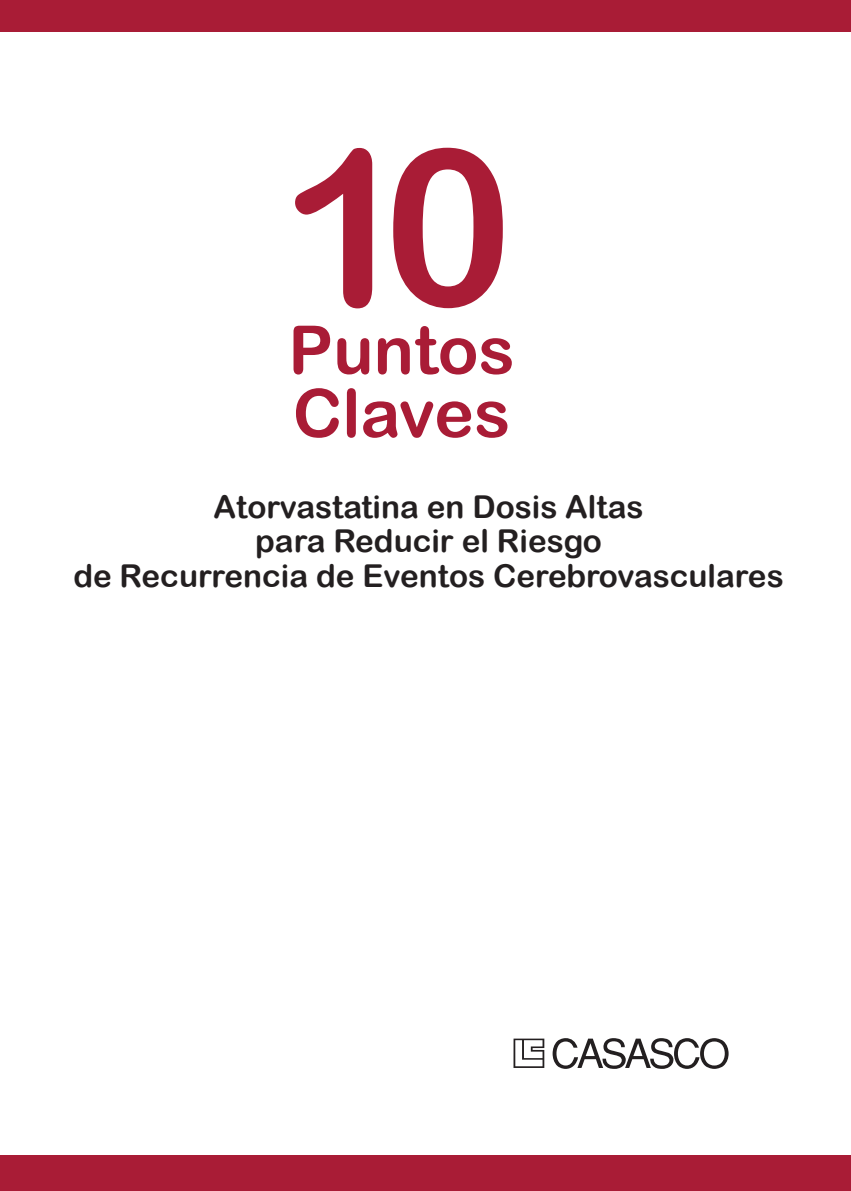
<style>
.page{position:relative;width:851px;height:1191px;background:#fff}
.page>*{position:absolute;margin:0;border:0;box-sizing:border-box;transform-origin:0 0}
.t1{font:219px "Arial Rounded MT Bold";color:#a91c36}
.t2{font:67.05px/63.3px "Arial Rounded MT Bold";color:#a91c36}
.t3{font:31.5px/34.5px "Arial Rounded MT Bold";color:#231f20;text-align:center}
</style>
<div class="page">
<div style="left:0;top:0;width:850px;height:32px;background:#a91c36"></div>
<div style="left:1px;top:1155px;width:849px;height:36px;background:#a91c36"></div>
<svg style="left:513px;top:1038px;width:31px;height:30px"></svg>
<svg style="left:552px;top:1038px;width:176px;height:31px"></svg>
<h1 class="t1" style="left:281px;top:98px;width:233px">10</h1>
<h2 class="t2" style="left:288px;top:317px;width:228px">Puntos<br>Claves</h2>
<p class="t3" style="left:73px;top:489px;width:711px">Atorvastatina en Dosis Altas<br>para Reducir el Riesgo<br>de Recurrencia de Eventos Cerebrovasculares</p>
</div>
